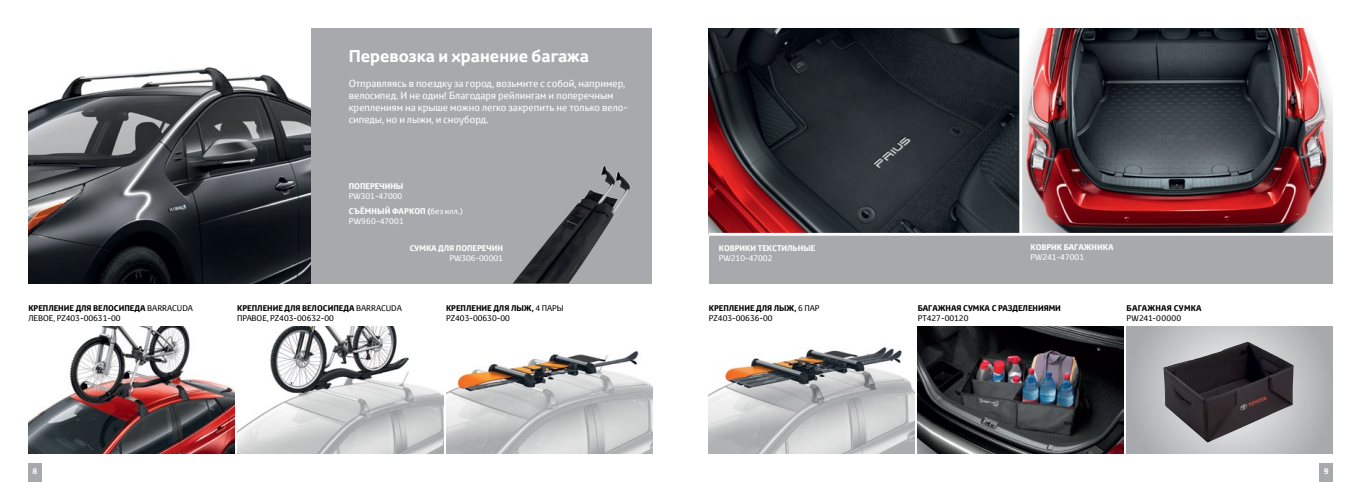
<style>
.page{position:relative;width:1361px;height:482px;background:#fff}
.page>*{position:absolute;margin:0;border:0;box-sizing:border-box;transform-origin:0 0}
.t1{font:700 16.6px "Toyota Display";color:#fff}
.t2{font:10px/12px "Toyota Text";color:#fff}
.t3{font:8px/9.6px "Toyota Text";color:#000}
.t4{font:8px/15.3px "Toyota Text";color:#fff}
.t5{font:700 8px "Toyota Text";color:#fff}
.t6{font:700 8px "Toyota Text";color:#000}
.t7{font:700 8px "Toyota Text";letter-spacing:.025em;color:#000}
.t8{font:8px "Toyota Text";letter-spacing:.02em;color:#fff}
.t9{font:8px "Toyota Text";letter-spacing:.04em;color:#000}
.s1{font-weight:700}
</style>
<div class="page">
<div style="left:28px;top:464px;width:13px;height:18px;background:#a7a9ac"></div>
<div style="left:1319px;top:464px;width:13px;height:18px;background:#a7a9ac"></div>
<img style="left:917px;top:326px;width:206px;height:128px">
<div style="left:28px;top:28px;width:624px;height:255px;background:#a7a9ac"></div>
<img style="left:28px;top:326px;width:206px;height:128px">
<img style="left:709px;top:347px;width:206px;height:107px">
<img style="left:237px;top:326px;width:206px;height:128px">
<img style="left:446px;top:351px;width:206px;height:103px">
<img style="left:28px;top:28px;width:282px;height:255px">
<img style="left:709px;top:28px;width:623px;height:205px">
<div style="left:709px;top:234px;width:623px;height:50px;background:#a7a9ac"></div>
<hr style="left:1019px;top:21px;width:3px;height:213px;background:#fff">
<hr style="left:709px;top:233px;width:624px;height:3px;background:#fff">
<img style="left:513px;top:166px;width:117px;height:117px">
<svg style="left:1126px;top:326px;width:206px;height:128px;background:#b6b8ba"></svg>
<img style="left:1163px;top:342px;width:130px;height:100px">
<h1 class="t1" style="left:349px;top:44px;width:242px">Перевозка и хранение багажа</h1>
<p class="t2" style="left:349px;top:77px;width:281px">Отправляясь в поездку за город, возьмите с собой, например, велосипед. И не один! Благодаря рейлингам и поперечным креплениям на крыше можно легко закрепить не только вело&shy;сипеды, но и лыжи, и сноуборд.</p>
<p class="t5" style="left:349px;top:181px;width:56px">ПОПЕРЕЧИНЫ</p>
<p class="t4" style="left:349px;top:188px;width:116px">PW301-47000<br><span class="s1">СЪЁМНЫЙ ФАРКОП (</span>без илл.)</p>
<p class="t8" style="left:349px;top:215px;width:56px">PW960-47001</p>
<p class="t5" style="left:410px;top:243px;width:95px">СУМКА ДЛЯ ПОПЕРЕЧИН</p>
<p class="t4" style="left:449px;top:250px;width:55px">PW306-00001</p>
<p class="t5" style="left:719px;top:243px;width:98px">КОВРИКИ ТЕКСТИЛЬНЫЕ</p>
<p class="t4" style="left:719px;top:250px;width:55px">PW210-47002</p>
<p class="t5" style="left:1030px;top:242px;width:84px">КОВРИК БАГАЖНИКА</p>
<p class="t4" style="left:1030px;top:249px;width:55px">PW241-47001</p>
<p class="t3" style="left:28px;top:303px;width:166px"><span class="s1">КРЕПЛЕНИЕ ДЛЯ ВЕЛОСИПЕДА</span> BARRACUDA<br>ЛЕВОЕ, PZ403-00631-00</p>
<p class="t3" style="left:709px;top:303px;width:112px"><span class="s1">КРЕПЛЕНИЕ ДЛЯ ЛЫЖ,</span> 6 ПАР<br>PZ403-00636-00</p>
<p class="t3" style="left:237px;top:303px;width:166px"><span class="s1">КРЕПЛЕНИЕ ДЛЯ ВЕЛОСИПЕДА</span> BARRACUDA<br>ПРАВОЕ, PZ403-00632-00</p>
<p class="t6" style="left:917px;top:303px;width:145px">БАГАЖНАЯ СУМКА С РАЗДЕЛЕНИЯМИ</p>
<p class="t3" style="left:446px;top:303px;width:119px"><span class="s1">КРЕПЛЕНИЕ ДЛЯ ЛЫЖ,</span> 4 ПАРЫ<br>PZ403-00630-00</p>
<p class="t3" style="left:917px;top:313px;width:52px">PT427-00120</p>
<p class="t7" style="left:1126px;top:303px;width:77px">БАГАЖНАЯ СУМКА</p>
<p class="t9" style="left:1126px;top:312px;width:56px">PW241-00000</p>
<p class="t5" style="left:32px;top:465px;width:6px">8</p>
<p class="t5" style="left:1323px;top:465px;width:6px">9</p>
</div>
